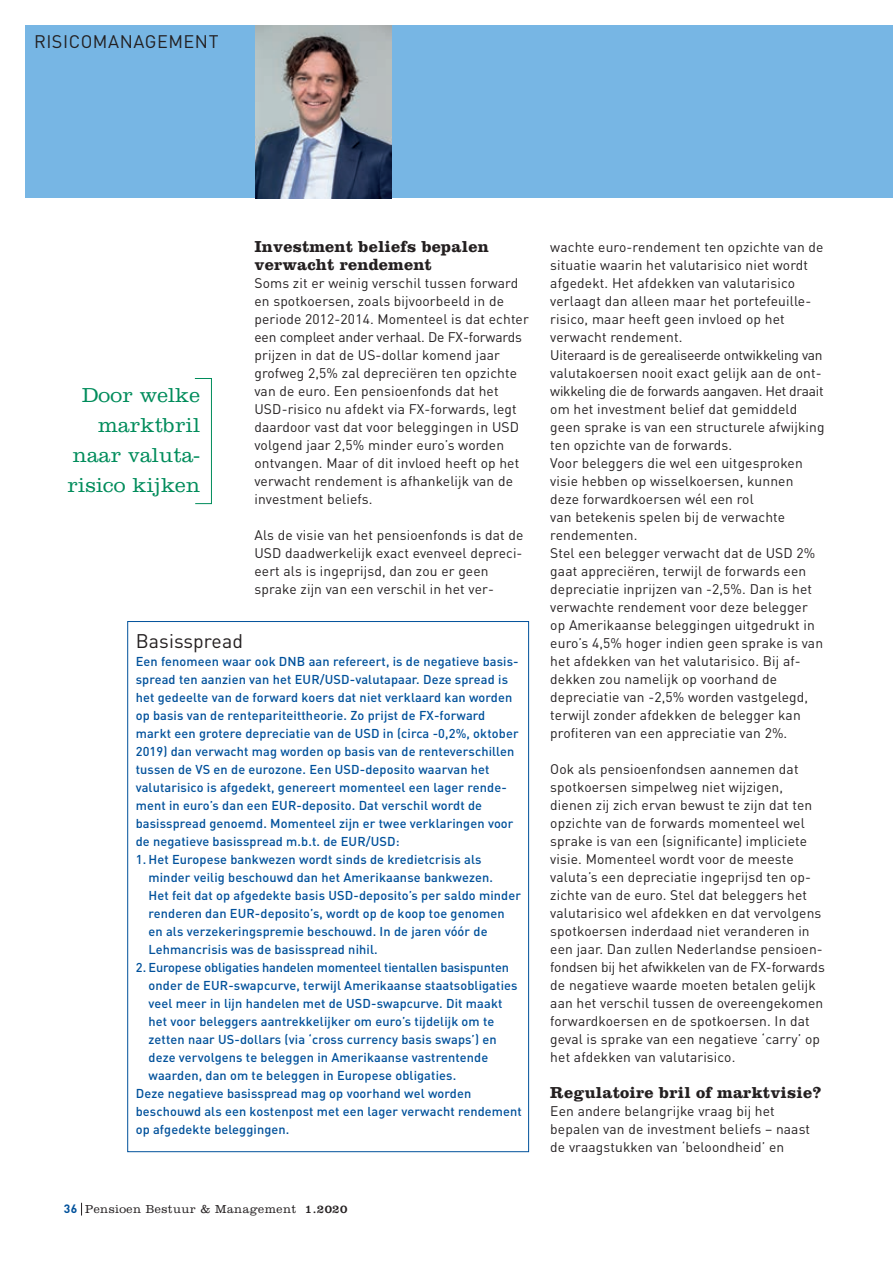
<style>
.page{position:relative;width:893px;height:1263px;background:#fff}
.page>*{position:absolute;margin:0;border:0;box-sizing:border-box;transform-origin:0 0}
.t1{font:300 21px/30px "Clarendon";letter-spacing:.01em;color:#008c5b;text-align:right}
.t2{font:19.5px "DIN";letter-spacing:.005em;color:#231f20}
.t3{font:18px "DIN";letter-spacing:.03em;color:#231f20}
.t4{font:700 16.5px/18px "Clarendon";letter-spacing:.01em;color:#231f20}
.t5{font:13.8px/18px "DIN";letter-spacing:.01em;color:#231f20}
.t6{font:500 12.75px/18px "DIN";letter-spacing:.01em;color:#01519b}
.t7{font:500 12.75px "DIN";letter-spacing:-.01em;color:#01519b}
.t8{font:300 12px "Clarendon";letter-spacing:.04em;color:#231f20}
.s1{font-family:"DIN";font-weight:700;color:#01519b}
.s2{font-weight:400}
</style>
<div class="page">
<svg style="left:81px;top:1203px;width:1px;height:12px"></svg>
<div style="left:26px;top:26px;width:867px;height:172px;background:#77b6e4"></div>
<svg style="left:194px;top:378px;width:18px;height:126px"></svg>
<img style="left:255px;top:26px;width:136px;height:172px">
<h3 class="t3" style="left:34px;top:31px;width:186px">RISICOMANAGEMENT</h3>
<h1 class="t1" style="left:67px;top:380px;width:134px">Door welke marktbril naar valuta&shy;risico kijken</h1>
<p class="t4" style="left:254px;top:237px;width:236px">Investment beliefs bepalen verwacht rendement</p>
<p class="t5" style="left:254px;top:274px;width:276px">Soms zit er weinig verschil tussen forward en spotkoersen, zoals bijvoorbeeld in de periode 2012-2014. Momenteel is dat echter een compleet ander verhaal. De FX-forwards prijzen in dat de US-dollar komend jaar grofweg 2,5% zal depreciëren ten opzichte van de euro. Een pensioenfonds dat het USD-risico nu afdekt via FX-forwards, legt daardoor vast dat voor beleggingen in USD volgend jaar 2,5% minder euro’s worden ontvangen. Maar of dit invloed heeft op het verwacht rendement is afhankelijk van de investment beliefs.</p>
<p class="t5" style="left:254px;top:526px;width:270px">Als de visie van het pensioenfonds is dat de USD daadwerkelijk exact evenveel depreci&shy;eert als is ingeprijsd, dan zou er geen sprake zijn van een verschil in het ver-</p>
<h2 class="t2" style="left:136px;top:630px;width:109px">Basisspread</h2>
<p class="t6" style="left:136px;top:652px;width:384px">Een fenomeen waar ook DNB aan refereert, is de negatieve basis&shy;spread ten aanzien van het EUR/USD-valutapaar. Deze spread is het gedeelte van de forward koers dat niet verklaard kan worden op basis van de rentepariteittheorie. Zo prijst de FX-forward markt een grotere depreciatie van de USD in (circa -0,2%, oktober 2019) dan verwacht mag worden op basis van de renteverschillen tussen de VS en de eurozone. Een USD-deposito waarvan het valutarisico is afgedekt, genereert momenteel een lager rende&shy;ment in euro’s dan een EUR-deposito. Dat verschil wordt de basisspread genoemd. Momenteel zijn er twee verklaringen voor de negatieve basisspread m.b.t. de EUR/USD:</p>
<p class="t6" style="left:148px;top:850px;width:374px;text-indent:-13px">1. Het Europese bankwezen wordt sinds de kredietcrisis als minder veilig beschouwd dan het Amerikaanse bankwezen.<br>Het feit dat op afgedekte basis USD-deposito’s per saldo minder renderen dan EUR-deposito’s, wordt op de koop toe genomen en als verzekeringspremie beschouwd. In de jaren vóór de Lehmancrisis was de basisspread nihil.</p>
<p class="t7" style="left:136px;top:959px;width:375px">2. Europese obligaties handelen momenteel tientallen basispunten</p>
<p class="t6" style="left:148px;top:976px;width:370px">onder de EUR-swapcurve, terwijl Amerikaanse staatsobligaties</p>
<p class="t6" style="left:148px;top:994px;width:355px">veel meer in lijn handelen met de USD-swapcurve. Dit maakt</p>
<p class="t6" style="left:148px;top:1012px;width:347px">het voor beleggers aantrekkelijker om euro’s tijdelijk om te</p>
<p class="t6" style="left:148px;top:1030px;width:350px">zetten naar US-dollars (via ‘cross currency basis swaps’) en</p>
<p class="t6" style="left:148px;top:1048px;width:341px">deze vervolgens te beleggen in Amerikaanse vastrentende</p>
<p class="t6" style="left:148px;top:1066px;width:309px">waarden, dan om te beleggen in Europese obligaties.</p>
<p class="t6" style="left:136px;top:1084px;width:337px">Deze negatieve basisspread mag op voorhand wel worden</p>
<p class="t6" style="left:136px;top:1102px;width:388px">beschouwd als een kostenpost met een lager verwacht rendement</p>
<p class="t6" style="left:136px;top:1120px;width:155px">op afgedekte beleggingen.</p>
<p class="t8" style="left:64px;top:1201px;width:285px"><span class="s1">36</span> Pensioen Bestuur &amp; Management <span class="s2">1.2020</span></p>
<p class="t5" style="left:550px;top:238px;width:276px">wachte euro-rendement ten opzichte van de situatie waarin het valutarisico niet wordt afgedekt. Het afdekken van valutarisico verlaagt dan alleen maar het portefeuille&shy;risico, maar heeft geen invloed op het verwacht rendement.<br>Uiteraard is de gerealiseerde ontwikkeling van valutakoersen nooit exact gelijk aan de ont&shy;wikkeling die de forwards aangaven. Het draait om het investment belief dat gemiddeld geen sprake is van een structurele afwijking ten opzichte van de forwards.<br>Voor beleggers die wel een uitgesproken visie hebben op wisselkoersen, kunnen deze forwardkoersen wél een rol<br>van betekenis spelen bij de verwachte rendementen.<br>Stel een belegger verwacht dat de USD 2% gaat appreciëren, terwijl de forwards een depreciatie inprijzen van -2,5%. Dan is het verwachte rendement voor deze belegger op Amerikaanse beleggingen uitgedrukt in euro’s 4,5% hoger indien geen sprake is van het afdekken van het valutarisico. Bij af&shy;dekken zou namelijk op voorhand de depreciatie van -2,5% worden vastgelegd, terwijl zonder afdekken de belegger kan profiteren van een appreciatie van 2%.</p>
<p class="t5" style="left:550px;top:760px;width:276px">Ook als pensioenfondsen aannemen dat spotkoersen simpelweg niet wijzigen, dienen zij zich ervan bewust te zijn dat ten opzichte van de forwards momenteel wel sprake is van een (significante) impliciete visie. Momenteel wordt voor de meeste valuta’s een depreciatie ingeprijsd ten op&shy;zichte van de euro. Stel dat beleggers het valutarisico wel afdekken en dat vervolgens spotkoersen inderdaad niet veranderen in een jaar. Dan zullen Nederlandse pensioen&shy;fondsen bij het afwikkelen van de FX-forwards de negatieve waarde moeten betalen gelijk aan het verschil tussen de overeengekomen forwardkoersen en de spotkoersen. In dat geval is sprake van een negatieve ‘carry’ op het afdekken van valutarisico.</p>
<p class="t4" style="left:550px;top:1083px;width:273px">Regulatoire bril of marktvisie?</p>
<p class="t5" style="left:550px;top:1102px;width:261px">Een andere belangrijke vraag bij het bepalen van de investment beliefs – naast de vraagstukken van ‘beloondheid’ en</p>
</div>
